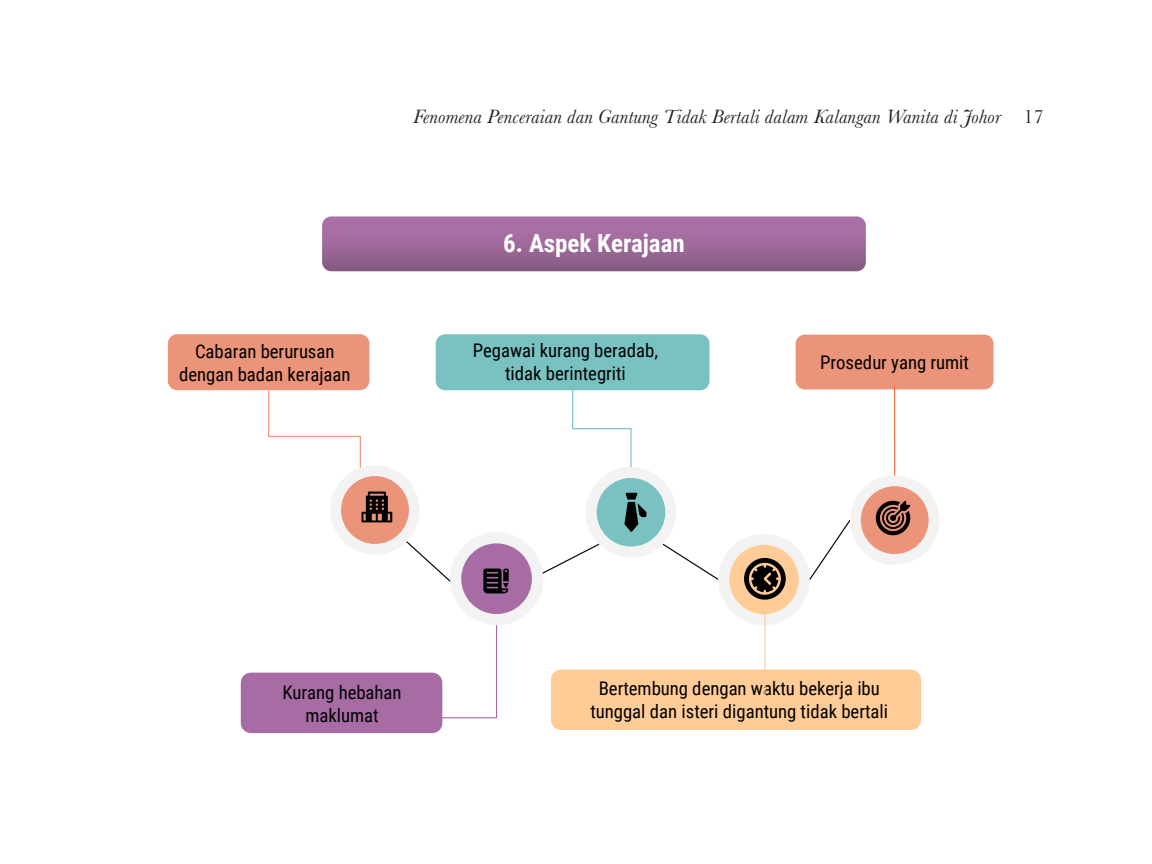
<style>
.page{position:relative;width:1152px;height:864px;background:#fff}
.page>*{position:absolute;margin:0;border:0;box-sizing:border-box;transform-origin:0 0}
.t1{font:700 25px "Roboto Condensed";color:#fff}
.t2{font:italic 20px "Baskerville";letter-spacing:.01em;color:#231f20}
.t3{font:18.8px/23.2px "Roboto Condensed";color:#000;text-align:center}
.s1{font-style:normal}
</style>
<div class="page">
<div style="left:796px;top:335px;width:198px;height:54px;background:#eb9479;border-radius:9px"></div>
<div style="left:551px;top:670px;width:370px;height:60px;background:#ffcc97;border-radius:10px"></div>
<svg style="left:379px;top:625px;width:119px;height:94px"></svg>
<svg style="left:267px;top:390px;width:94px;height:78px"></svg>
<svg style="left:406px;top:541px;width:44px;height:41px"></svg>
<svg style="left:543px;top:543px;width:57px;height:31px"></svg>
<svg style="left:662px;top:543px;width:56px;height:37px"></svg>
<div style="left:330px;top:465px;width:90px;height:90px;background:#f3f3f3;border-radius:50%"></div>
<div style="left:341px;top:476px;width:68px;height:68px;background:#eb9479;border-radius:50%"></div>
<div style="left:450px;top:532px;width:93px;height:93px;background:#f3f3f3;border-radius:50%"></div>
<div style="left:461px;top:543px;width:71px;height:71px;background:#a86ca5;border-radius:50%"></div>
<div style="left:586px;top:467px;width:90px;height:90px;background:#f3f3f3;border-radius:50%"></div>
<div style="left:597px;top:478px;width:68px;height:69px;background:#79c2c1;border-radius:50%"></div>
<div style="left:718px;top:534px;width:92px;height:91px;background:#f3f3f3;border-radius:50%"></div>
<div style="left:729px;top:545px;width:70px;height:69px;background:#ffcc97;border-radius:50%"></div>
<svg style="left:893px;top:384px;width:3px;height:91px"></svg>
<hr style="left:764px;top:577px;width:2px;height:120px;background:#ffcc97">
<svg style="left:322px;top:216px;width:544px;height:55px;background:#9d6999"></svg>
<svg style="left:809px;top:520px;width:41px;height:60px"></svg>
<div style="left:850px;top:475px;width:89px;height:90px;background:#f3f3f3;border-radius:50%"></div>
<div style="left:861px;top:486px;width:68px;height:68px;background:#eb9479;border-radius:50%"></div>
<svg style="left:876px;top:501px;width:35px;height:34px"></svg>
<svg style="left:571px;top:390px;width:61px;height:77px"></svg>
<svg style="left:483px;top:569px;width:26px;height:24px"></svg>
<svg style="left:625px;top:493px;width:21px;height:39px"></svg>
<svg style="left:744px;top:558px;width:42px;height:42px"></svg>
<div style="left:168px;top:334px;width:201px;height:56px;background:#eb9479;border-radius:9px"></div>
<svg style="left:362px;top:492px;width:30px;height:30px"></svg>
<div style="left:241px;top:673px;width:201px;height:60px;background:#a86ca5;border-radius:10px"></div>
<div style="left:436px;top:334px;width:274px;height:56px;background:#79c2c1;border-radius:9px"></div>
<p class="t3" style="left:179px;top:339px;width:173px">Cabaran berurusan dengan badan kerajaan</p>
<p class="t2" style="left:413px;top:103px;width:632px">Fenomena Penceraian dan Gantung Tidak Bertali dalam Kalangan Wanita di Johor <span class="s1">17</span></p>
<h1 class="t1" style="left:503px;top:226px;width:183px">6. Aspek Kerajaan</h1>
<p class="t3" style="left:473px;top:338px;width:187px">Pegawai kurang beradab, tidak berintegriti</p>
<p class="t3" style="left:820px;top:350px;width:150px">Prosedur yang rumit</p>
<p class="t3" style="left:282px;top:680px;width:121px">Kurang hebahan maklumat</p>
<p class="t3" style="left:590px;top:676px;width:299px">Bertembung dengan waktu bekerja ibu tunggal dan isteri digantung tidak bertali</p>
</div>
